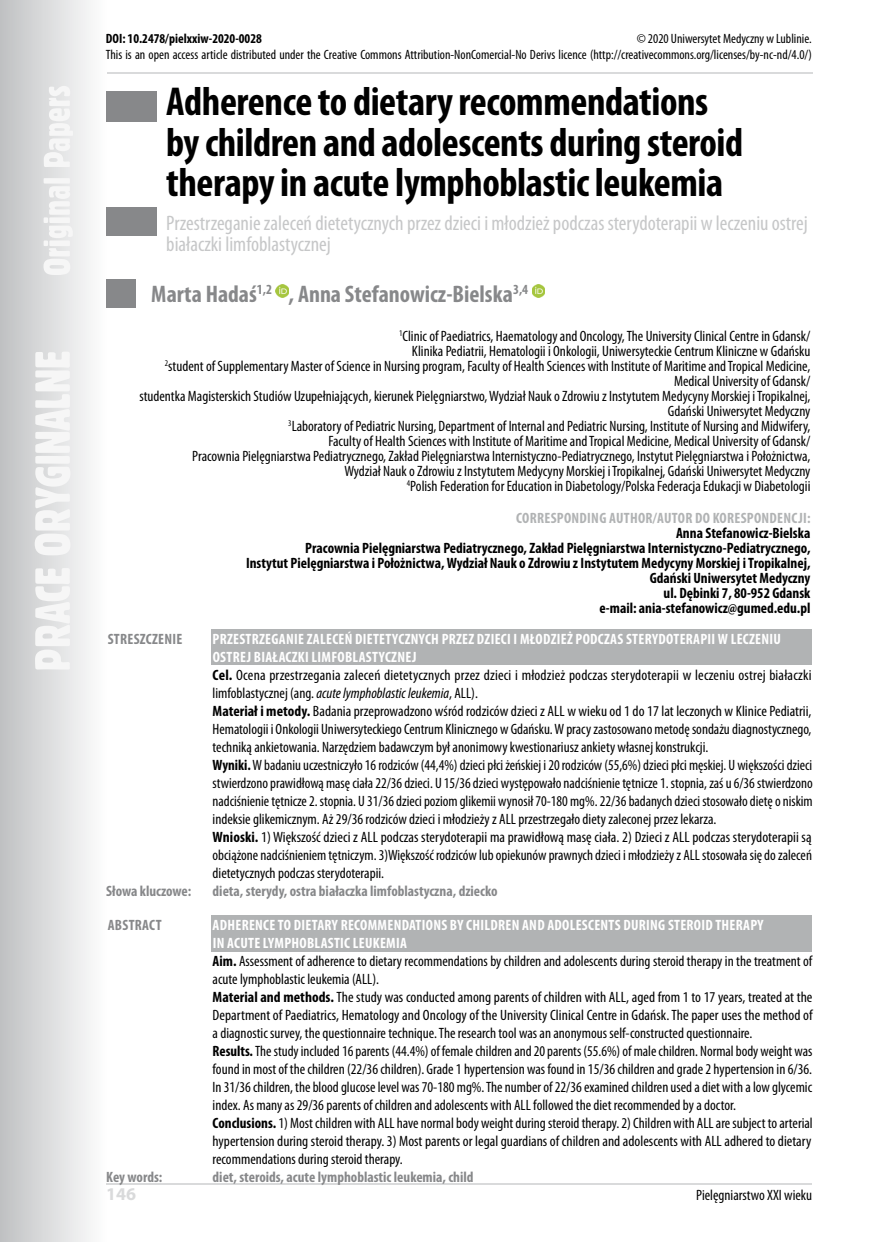
<style>
.page{position:relative;width:876px;height:1242px;background:#fff}
.page>*{position:absolute;margin:0;border:0;box-sizing:border-box;transform-origin:0 0}
.t1{font:700 condensed 40.5px/40.5px "Myriad Pro";letter-spacing:-.01em;color:#000}
.t2{font:700 condensed 24px "Myriad Pro";color:#87888a}
.t3{font:condensed 21px/21px "Myriad Pro";color:#c6c7c8}
.t4{font:700 18px "Myriad Pro";color:#d9dadb}
.t5{font:condensed 15px/18px "Myriad Pro";color:#000}
.t6{font:700 condensed 15px/15px "Myriad Pro";color:#000;text-align:right}
.t7{font:700 condensed 15px "Myriad Pro";color:#87888a}
.t8{font:700 condensed 15px "Myriad Pro";letter-spacing:.02em;color:#b1b3b4}
.t9{font:700 condensed 15px "Myriad Pro";letter-spacing:.02em;color:#87888a}
.t10{font:condensed 13.5px/16.2px "Myriad Pro";color:#000;text-align:right}
.t11{font:700 condensed 13.5px "Myriad Pro";color:#000}
.s1{font-weight:700;color:#fff}
.s2{font-weight:700}
.s3{font-style:italic}
</style>
<div class="page">
<div style="left:0;top:0;width:107px;height:1242px;background:linear-gradient(to right,#c0c1c3,#feffff)"></div>
<hr style="left:106px;top:0;width:2px;height:1242px;background:#fefefe">
<svg style="left:35px;top:86px;width:38px;height:583px"></svg>
<hr style="left:106px;top:1183px;width:706px;height:2px;background:#d9dadb">
<hr style="left:107px;top:72px;width:705px;height:2px;background:#d9dadb">
<div style="left:106px;top:91px;width:51px;height:30px;background:#87888a"></div>
<div style="left:106px;top:208px;width:51px;height:28px;background:#87888a"></div>
<div style="left:106px;top:279px;width:30px;height:29px;background:#87888a"></div>
<div style="left:211px;top:630px;width:601px;height:18px;background:#b1b3b4"></div>
<div style="left:211px;top:647px;width:601px;height:18px;background:#b1b3b4"></div>
<div style="left:211px;top:916px;width:601px;height:18px;background:#b1b3b4"></div>
<div style="left:211px;top:933px;width:601px;height:18px;background:#b1b3b4"></div>
<svg style="left:276px;top:285px;width:13px;height:12px"></svg>
<svg style="left:532px;top:285px;width:13px;height:12px"></svg>
<p class="t10" style="left:106px;top:30px;width:707px">© 2020 Uniwersytet Medyczny w Lublinie.<br>This is an open access article distributed under the Creative Commons Attribution-NonComercial-No Derivs licence (http://creativecommons.org/licenses/by-nc-nd/4.0/)</p>
<p class="t11" style="left:106px;top:30px;width:157px">DOI: 10.2478/pielxxiw-2020-0028</p>
<h1 class="t1" style="left:166px;top:81px;width:579px">Adherence to dietary recommendations by children and adolescents during steroid therapy in acute lymphoblastic leukemia</h1>
<h3 class="t3" style="left:166px;top:212px;width:643px">Przestrzeganie zaleceń dietetycznych przez dzieci i młodzież podczas sterydoterapii w leczeniu ostrej białaczki limfoblastycznej</h3>
<h2 class="t2" style="left:151px;top:279px;width:378px">Marta Hadaś<sup>1,2</sup> , Anna Stefanowicz-Bielska<sup>3,4</sup></h2>
<p class="t5" style="left:139px;top:328px;width:673px;line-height:15px;text-align:right"><sup>1</sup>Clinic of Paediatrics, Haematology and Oncology, The University Clinical Centre in Gdansk/<br>Klinika Pediatrii, Hematologii i Onkologii, Uniwersyteckie Centrum Kliniczne w Gdańsku<br><sup>2</sup>student of Supplementary Master of Science in Nursing program, Faculty of Health Sciences with Institute of Maritime and Tropical Medicine, Medical University of Gdansk/<br>studentka Magisterskich Studiów Uzupełniających, kierunek Pielęgniarstwo, Wydział Nauk o Zdrowiu z Instytutem Medycyny Morskiej i Tropikalnej, Gdański Uniwersytet Medyczny<br><sup>3</sup>Laboratory of Pediatric Nursing, Department of Internal and Pediatric Nursing, Institute of Nursing and Midwifery,<br>Faculty of Health Sciences with Institute of Maritime and Tropical Medicine, Medical University of Gdansk/<br>Pracownia Pielęgniarstwa Pediatrycznego, Zakład Pielęgniarstwa Internistyczno-Pediatrycznego, Instytut Pielęgniarstwa i Położnictwa,<br>Wydział Nauk o Zdrowiu z Instytutem Medycyny Morskiej i Tropikalnej, Gdański Uniwersytet Medyczny<br><sup>4</sup>Polish Federation for Education in Diabetology/Polska Federacja Edukacji w Diabetologii</p>
<p class="t8" style="left:516px;top:509px;width:296px">CORRESPONDING AUTHOR/AUTOR DO KORESPONDENCjI:</p>
<p class="t6" style="left:246px;top:525px;width:566px">Anna Stefanowicz-Bielska<br>Pracownia Pielęgniarstwa Pediatrycznego, Zakład Pielęgniarstwa Internistyczno-Pediatrycznego,<br>Instytut Pielęgniarstwa i Położnictwa, Wydział Nauk o Zdrowiu z Instytutem Medycyny Morskiej i Tropikalnej, Gdański Uniwersytet Medyczny<br>ul. Dębinki 7, 80-952 Gdansk<br>e-mail: ania-stefanowicz@gumed.edu.pl</p>
<p class="t9" style="left:108px;top:629px;width:76px">STRESZCZENIE</p>
<p class="t5" style="left:213px;top:630px;width:602px"><span class="s1">PRZESTRZEGANIE ZALECEŃ DIETETYCZNYCH PRZEZ DZIECI I MŁODZIEŻ PODCZAS STERYDOTERAPII W LECZENIU OSTREj BIAŁACZKI LIMFOBLASTYCZNEj<br></span><span class="s2">Cel.</span> Ocena przestrzegania zaleceń dietetycznych przez dzieci i młodzież podczas sterydoterapii w leczeniu ostrej białaczki limfoblastycznej (ang. <span class="s3">acute lymphoblastic leukemia</span>, ALL).<br><span class="s2">Materiał i metody.</span> Badania przeprowadzono wśród rodziców dzieci z ALL w wieku od 1 do 17 lat leczonych w Klinice Pediatrii, Hematologii i Onkologii Uniwersyteckiego Centrum Klinicznego w Gdańsku. W pracy zastosowano metodę sondażu diagnostycznego, techniką ankietowania. Narzędziem badawczym był anonimowy kwestionariusz ankiety własnej konstrukcji.<br><span class="s2">Wyniki.</span> W badaniu uczestniczyło 16 rodziców (44,4%) dzieci płci żeńskiej i 20 rodziców (55,6%) dzieci płci męskiej. U większości dzieci stwierdzono prawidłową masę ciała 22/36 dzieci. U 15/36 dzieci występowało nadciśnienie tętnicze 1. stopnia, zaś u 6/36 stwierdzono nadciśnienie tętnicze 2. stopnia. U 31/36 dzieci poziom glikemii wynosił 70-180 mg%. 22/36 badanych dzieci stosowało dietę o niskim indeksie glikemicznym. Aż 29/36 rodziców dzieci i młodzieży z ALL przestrzegało diety zaleconej przez lekarza.<br><span class="s2">Wnioski.</span> 1) Większość dzieci z ALL podczas sterydoterapii ma prawidłową masę ciała. 2) Dzieci z ALL podczas sterydoterapii są obciążone nadciśnieniem tętniczym. 3)Większość rodziców lub opiekunów prawnych dzieci i młodzieży z ALL stosowała się do zaleceń dietetycznych podczas sterydoterapii.</p>
<p class="t7" style="left:106px;top:881px;width:87px">Słowa kluczowe:</p>
<p class="t7" style="left:213px;top:881px;width:286px">dieta, sterydy, ostra białaczka limfoblastyczna, dziecko</p>
<p class="t9" style="left:108px;top:915px;width:55px">ABSTRACT</p>
<p class="t5" style="left:213px;top:916px;width:602px"><span class="s1">ADHERENCE TO DIETARY RECOMMENDATIONS BY CHILDREN AND ADOLESCENTS DURING STEROID THERAPY<br>IN ACUTE LYMPHOBLASTIC LEUKEMIA<br></span><span class="s2">Aim.</span> Assessment of adherence to dietary recommendations by children and adolescents during steroid therapy in the treatment of acute lymphoblastic leukemia (ALL).<br><span class="s2">Material and methods.</span> The study was conducted among parents of children with ALL, aged from 1 to 17 years, treated at the Department of Paediatrics, Hematology and Oncology of the University Clinical Centre in Gdańsk. The paper uses the method of a diagnostic survey, the questionnaire technique. The research tool was an anonymous self-constructed questionnaire.<br><span class="s2">Results.</span> The study included 16 parents (44.4%) of female children and 20 parents (55.6%) of male children. Normal body weight was found in most of the children (22/36 children). Grade 1 hypertension was found in 15/36 children and grade 2 hypertension in 6/36.<br>In 31/36 children, the blood glucose level was 70-180 mg%. The number of 22/36 examined children used a diet with a low glycemic index. As many as 29/36 parents of children and adolescents with ALL followed the diet recommended by a doctor.<br><span class="s2">Conclusions.</span> 1) Most children with ALL have normal body weight during steroid therapy. 2) Children with ALL are subject to arterial hypertension during steroid therapy. 3) Most parents or legal guardians of children and adolescents with ALL adhered to dietary recommendations during steroid therapy.</p>
<p class="t7" style="left:106px;top:1167px;width:58px">Key words:</p>
<p class="t7" style="left:213px;top:1167px;width:262px">diet, steroids, acute lymphoblastic leukemia, child</p>
<p class="t4" style="left:106px;top:1182px;width:31px">146</p>
<p class="t5" style="left:696px;top:1186px;width:118px">Pielęgniarstwo XXI wieku</p>
</div>
